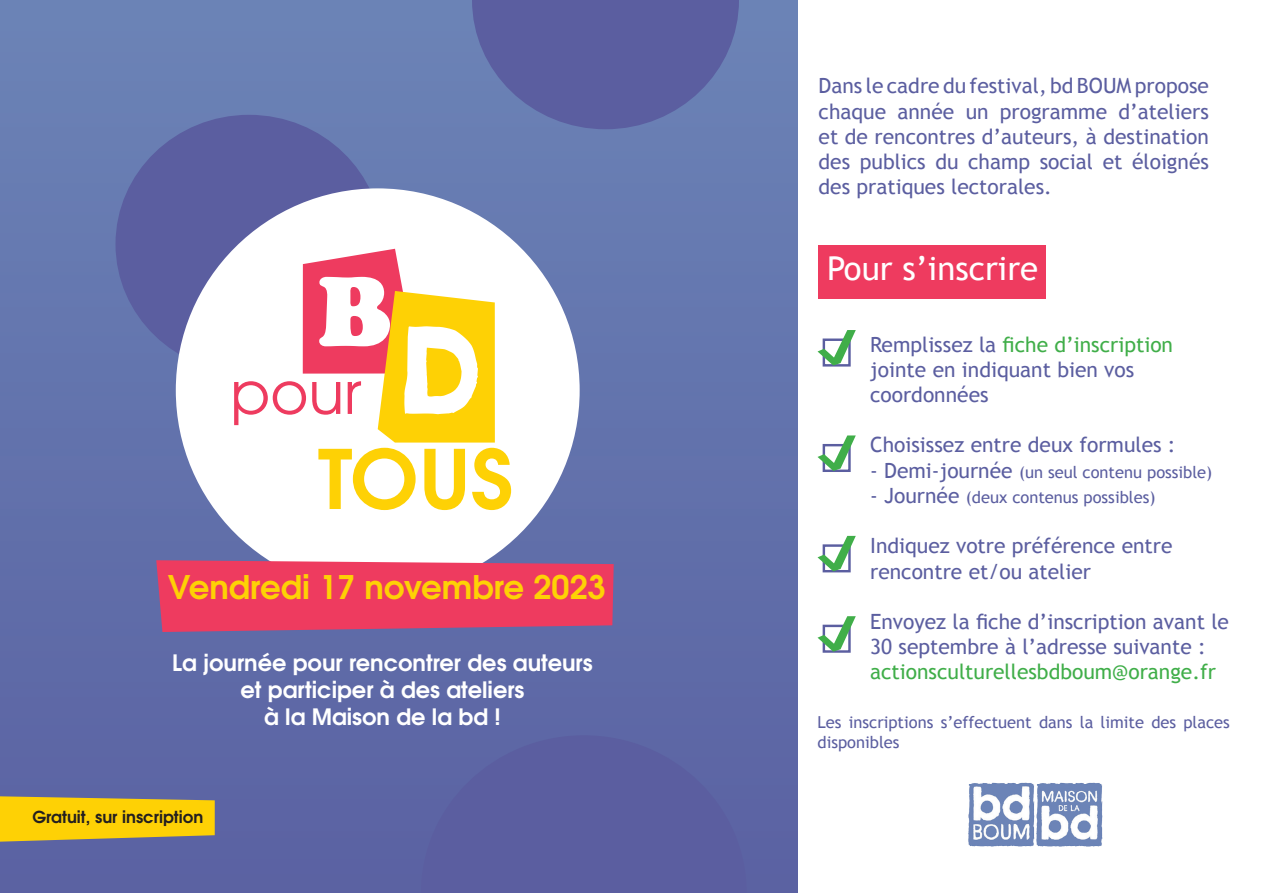
<style>
.page{position:relative;width:1263px;height:893px;background:#fff}
.page>*{position:absolute;margin:0;border:0;box-sizing:border-box;transform-origin:0 0}
.t1{font:97.5px "Cooper Black Std";color:#fff}
.t2{font:700 81.45px "Te X Gyre Adventor";color:#fed105}
.t3{font:58.35px "Te X Gyre Adventor";color:#ee3b5f}
.t4{font:33px "Trebuchet MS";color:#fff}
.t5{font:700 32.4px "Te X Gyre Adventor";color:#fed105}
.t6{font:700 22.5px/27px "Te X Gyre Adventor";color:#fff;text-align:center}
.t7{font:21px/25.2px "Trebuchet MS";color:#5b5ea0}
.t8{font:21px "Trebuchet MS";color:#40ae49}
.t9{font:16.5px/19.8px "Trebuchet MS";color:#5b5ea0}
.t10{font:700 16.5px "Te X Gyre Adventor";color:#231f20}
.s1{color:#40ae49}
.s2{font-size:21px}
</style>
<div class="page">
<div style="left:0;top:0;width:798px;height:893px;background:linear-gradient(to bottom,#6b83b6,#5a61a2)"></div>
<div style="left:115px;top:115px;width:267px;height:258px;background:#5b5ea0;border-radius:50%"></div>
<svg style="left:472px;top:0;width:267px;height:129px;background:#5e65a4"></svg>
<svg style="left:421px;top:735px;width:326px;height:158px;background:#5b5fa1"></svg>
<div style="left:176px;top:188px;width:404px;height:404px;background:#fff;border-radius:50%"></div>
<svg style="left:156px;top:560px;width:458px;height:72px;background:#e44166"></svg>
<img style="left:968px;top:782px;width:135px;height:65px">
<svg style="left:0;top:796px;width:215px;height:46px;background:#e8c219"></svg>
<div style="left:819px;top:245px;width:227px;height:54px;background:#ee3b5f"></div>
<div style="left:823px;top:338px;width:28px;height:29px;border:2px solid #5b5ea0"></div>
<svg style="left:817px;top:330px;width:39px;height:35px"></svg>
<div style="left:823px;top:444px;width:28px;height:28px;border:2px solid #5b5ea0"></div>
<svg style="left:817px;top:435px;width:39px;height:36px"></svg>
<div style="left:823px;top:544px;width:28px;height:28px;border:2px solid #5b5ea0"></div>
<svg style="left:817px;top:536px;width:39px;height:35px"></svg>
<div style="left:823px;top:625px;width:28px;height:28px;border:2px solid #5b5ea0"></div>
<svg style="left:817px;top:616px;width:39px;height:36px"></svg>
<svg style="left:303px;top:249px;width:192px;height:194px"></svg>
<h1 class="t1" style="left:318px;top:253px;width:75px">B</h1>
<h3 class="t3" style="left:230px;top:346px;width:133px">pour</h3>
<h2 class="t2" style="left:318px;top:408px;width:197px">TOUS</h2>
<h3 class="t5" style="left:168px;top:559px;width:440px">Vendredi 17 novembre 2023</h3>
<p class="t6" style="left:172px;top:647px;width:422px">La journée pour rencontrer des auteurs et participer à des ateliers<br>à la Maison de la bd !</p>
<p class="t10" style="left:32px;top:802px;width:172px">Gratuit, sur inscription</p>
<p class="t7" style="left:819px;top:74px;width:392px;text-align:justify">Dans le cadre du festival, bd BOUM propose chaque année un programme d’ateliers et de rencontres d’auteurs, à destination des publics du champ social et éloignés des pratiques lectorales.</p>
<h3 class="t4" style="left:827px;top:249px;width:213px">Pour s’inscrire</h3>
<p class="t7" style="left:870px;top:332px;width:304px">Remplissez la <span class="s1">fiche d’inscription </span>jointe en indiquant bien vos coordonnées</p>
<p class="t7" style="left:870px;top:433px;width:307px">Choisissez entre deux formules :</p>
<p class="t9" style="left:870px;top:462px;width:344px"><span class="s2">- Demi-journée</span> (un seul contenu possible)</p>
<p class="t9" style="left:870px;top:487px;width:287px"><span class="s2">- Journée</span> (deux contenus possibles)</p>
<p class="t7" style="left:870px;top:534px;width:304px">Indiquez votre préférence entre rencontre et/ou atelier</p>
<p class="t7" style="left:870px;top:609px;width:360px">Envoyez la fiche d’inscription avant le<br>30 septembre à l’adresse suivante :</p>
<p class="t8" style="left:870px;top:659px;width:347px">actionsculturellesbdboum@orange.fr</p>
<p class="t9" style="left:817px;top:712px;width:414px">Les inscriptions s’effectuent dans la limite des places disponibles</p>
</div>
